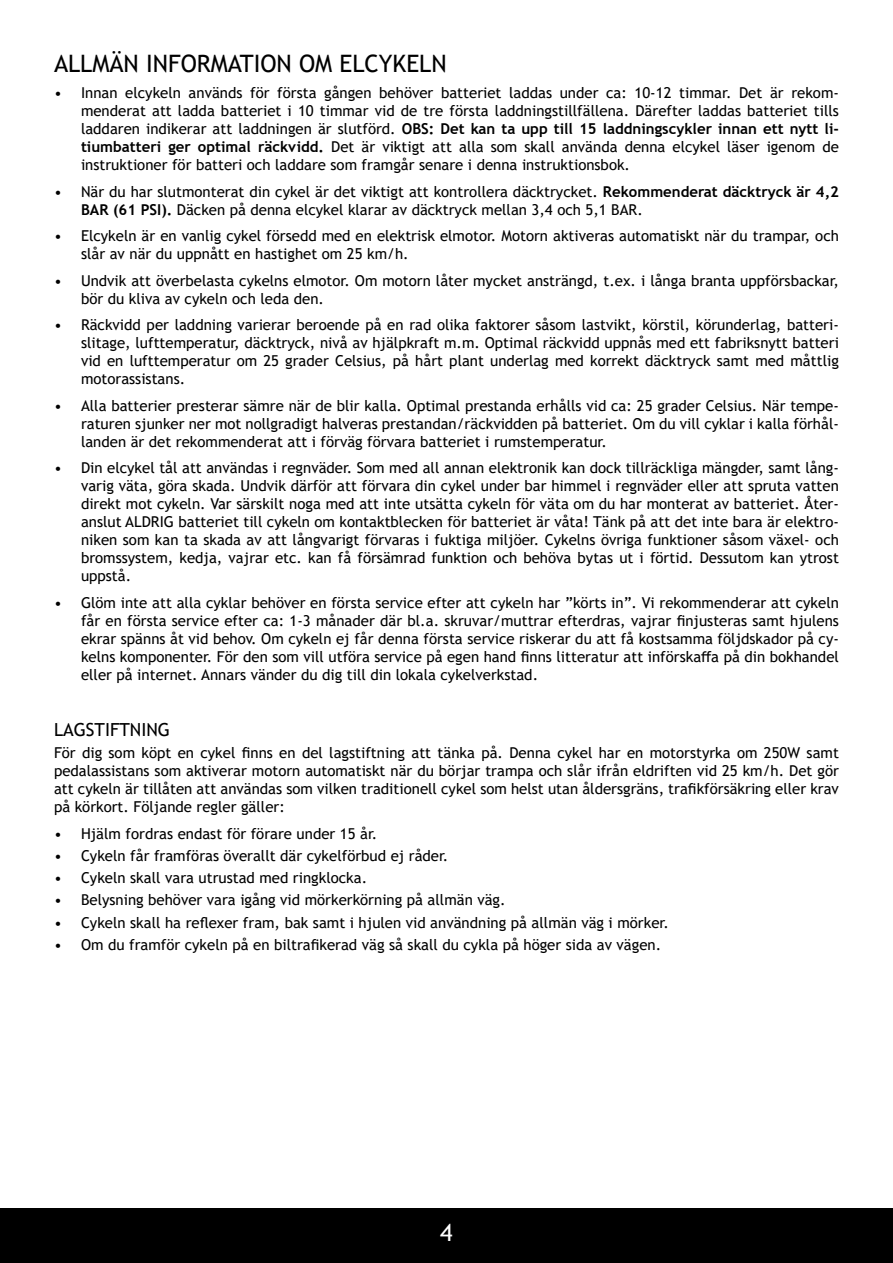
<style>
.page{position:relative;width:893px;height:1263px;background:#fff}
.page>*{position:absolute;margin:0;border:0;box-sizing:border-box;transform-origin:0 0}
.t1{font:24px "Trebuchet MS";color:#000}
.t2{font:24px "Trebuchet MS";color:#fff}
.t3{font:18px "Trebuchet MS";color:#000}
.t4{font:15px/18px "Trebuchet MS";color:#000;text-align:justify}
.s1{font-weight:700}
</style>
<div class="page">
<div style="left:0;top:1209px;width:893px;height:54px;background:#000"></div>
<h1 class="t1" style="left:54px;top:48px;width:394px">ALLMÄN INFORMATION OM ELCYKELN</h1>
<p class="t4" style="left:81px;top:84px;width:759px;text-indent:-27px">• Innan elcykeln används för första gången behöver batteriet laddas under ca: 10-12 timmar. Det är rekom&shy;menderat att ladda batteriet i 10 timmar vid de tre första laddningstillfällena. Därefter laddas batteriet tills laddaren indikerar att laddningen är slutförd. <span class="s1">OBS: Det kan ta upp till 15 laddningscykler innan ett nytt li&shy;tiumbatteri ger optimal räckvidd.</span> Det är viktigt att alla som skall använda denna elcykel läser igenom de instruktioner för batteri och laddare som framgår senare i denna instruktionsbok.</p>
<p class="t4" style="left:81px;top:182px;width:759px;text-indent:-27px">• När du har slutmonterat din cykel är det viktigt att kontrollera däcktrycket. <span class="s1">Rekommenderat däcktryck är 4,2<br>BAR (61 PSI).</span> Däcken på denna elcykel klarar av däcktryck mellan 3,4 och 5,1 BAR.</p>
<p class="t4" style="left:81px;top:227px;width:759px;text-indent:-27px">• Elcykeln är en vanlig cykel försedd med en elektrisk elmotor. Motorn aktiveras automatiskt när du trampar, och slår av när du uppnått en hastighet om 25 km/h.</p>
<p class="t4" style="left:81px;top:271px;width:759px;text-indent:-27px">• Undvik att överbelasta cykelns elmotor. Om motorn låter mycket ansträngd, t.ex. i långa branta uppförsbackar, bör du kliva av cykeln och leda den.</p>
<p class="t4" style="left:81px;top:316px;width:759px;text-indent:-27px">• Räckvidd per laddning varierar beroende på en rad olika faktorer såsom lastvikt, körstil, körunderlag, batteri&shy;slitage, lufttemperatur, däcktryck, nivå av hjälpkraft m.m. Optimal räckvidd uppnås med ett fabriksnytt batteri vid en lufttemperatur om 25 grader Celsius, på hårt plant underlag med korrekt däcktryck samt med måttlig motorassistans.</p>
<p class="t4" style="left:81px;top:396px;width:759px;text-indent:-27px">• Alla batterier presterar sämre när de blir kalla. Optimal prestanda erhålls vid ca: 25 grader Celsius. När tempe&shy;raturen sjunker ner mot nollgradigt halveras prestandan/räckvidden på batteriet. Om du vill cyklar i kalla förhål&shy;landen är det rekommenderat att i förväg förvara batteriet i rumstemperatur.</p>
<p class="t4" style="left:81px;top:459px;width:759px;text-indent:-27px">• Din elcykel tål att användas i regnväder. Som med all annan elektronik kan dock tillräckliga mängder, samt lång&shy;varig väta, göra skada. Undvik därför att förvara din cykel under bar himmel i regnväder eller att spruta vatten direkt mot cykeln. Var särskilt noga med att inte utsätta cykeln för väta om du har monterat av batteriet. Åter&shy;anslut ALDRIG batteriet till cykeln om kontaktblecken för batteriet är våta! Tänk på att det inte bara är elektro&shy;niken som kan ta skada av att långvarigt förvaras i fuktiga miljöer. Cykelns övriga funktioner såsom växel- och bromssystem, kedja, vajrar etc. kan få försämrad funktion och behöva bytas ut i förtid. Dessutom kan ytrost uppstå.</p>
<p class="t4" style="left:81px;top:593px;width:759px;text-indent:-27px">• Glöm inte att alla cyklar behöver en första service efter att cykeln har ”körts in”. Vi rekommenderar att cykeln får en första service efter ca: 1-3 månader där bl.a. skruvar/muttrar efterdras, vajrar finjusteras samt hjulens ekrar spänns åt vid behov. Om cykeln ej får denna första service riskerar du att få kostsamma följdskador på cy&shy;kelns komponenter. För den som vill utföra service på egen hand finns litteratur att införskaffa på din bokhandel eller på internet. Annars vänder du dig till din lokala cykelverkstad.</p>
<p class="t3" style="left:54px;top:718px;width:118px">LAGSTIFTNING</p>
<p class="t4" style="left:54px;top:743px;width:786px">För dig som köpt en cykel finns en del lagstiftning att tänka på. Denna cykel har en motorstyrka om 250W samt pedalassistans som aktiverar motorn automatiskt när du börjar trampa och slår ifrån eldriften vid 25 km/h. Det gör att cykeln är tillåten att användas som vilken traditionell cykel som helst utan åldersgräns, trafikförsäkring eller krav på körkort. Följande regler gäller:</p>
<p class="t4" style="left:54px;top:824px;width:325px">• Hjälm fordras endast för förare under 15 år.</p>
<p class="t4" style="left:54px;top:846px;width:396px">• Cykeln får framföras överallt där cykelförbud ej råder.</p>
<p class="t4" style="left:54px;top:868px;width:315px">• Cykeln skall vara utrustad med ringklocka.</p>
<p class="t4" style="left:54px;top:891px;width:453px">• Belysning behöver vara igång vid mörkerkörning på allmän väg.</p>
<p class="t4" style="left:54px;top:913px;width:617px">• Cykeln skall ha reflexer fram, bak samt i hjulen vid användning på allmän väg i mörker.</p>
<p class="t4" style="left:54px;top:935px;width:609px">• Om du framför cykeln på en biltrafikerad väg så skall du cykla på höger sida av vägen.</p>
<h1 class="t2" style="left:440px;top:1217px;width:14px">4</h1>
</div>
